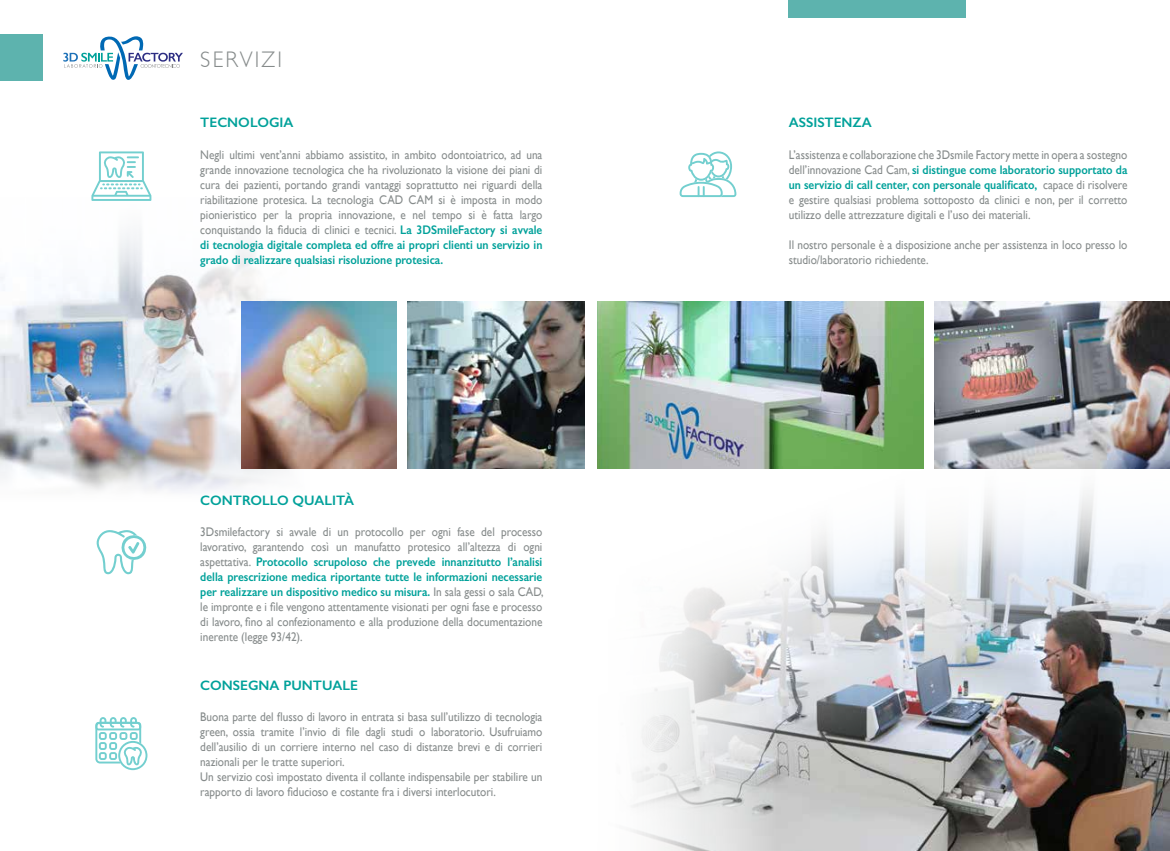
<style>
.page{position:relative;width:1170px;height:851px;background:#fff}
.page>*{position:absolute;margin:0;border:0;box-sizing:border-box;transform-origin:0 0}
.t1{font:300 22.5px "Gill Sans";letter-spacing:.1em;color:#868b8b}
.t2{font:600 13.75px "Gill Sans";color:#00a19a}
.t3{font:12.5px/15px "Gill Sans";color:#868b8b;text-align:justify;scale:.9 1}
.s1{font-weight:600;color:#00a19a}
</style>
<div class="page">
<svg style="left:679px;top:151px;width:57px;height:46px"></svg>
<img style="left:934px;top:301px;width:235px;height:146px">
<img style="left:597px;top:301px;width:325px;height:146px">
<img style="left:597px;top:447px;width:572px;height:403px">
<div style="left:788px;top:0;width:178px;height:18px;background:#5db3ae"></div>
<img style="left:0;top:195px;width:320px;height:297px">
<svg style="left:63px;top:36px;width:120px;height:44px"></svg>
<div style="left:0;top:35px;width:43px;height:46px;background:#5db3ae"></div>
<svg style="left:91px;top:151px;width:60px;height:50px"></svg>
<svg style="left:96px;top:530px;width:51px;height:44px"></svg>
<svg style="left:95px;top:717px;width:52px;height:53px"></svg>
<img style="left:407px;top:302px;width:178px;height:166px">
<img style="left:241px;top:302px;width:155px;height:166px">
<h1 class="t1" style="left:200px;top:41px;width:83px">SERVIZI</h1>
<p class="t2" style="left:200px;top:114px;width:95px">TECNOLOGIA</p>
<p class="t3" style="left:200px;top:147px;width:381px">Negli ultimi vent’anni abbiamo assistito, in ambito odontoiatrico, ad una grande innovazione tecnologica che ha rivoluzionato la visione dei piani di cura dei pazienti, portando grandi vantaggi soprattutto nei riguardi della riabilitazione protesica. La tecnologia CAD CAM si è imposta in modo pionieristico per la propria innovazione, e nel tempo si è fatta largo conquistando la fiducia di clinici e tecnici. <span class="s1">La 3DSmileFactory si avvale di tecnologia digitale completa ed offre ai propri clienti un servizio in grado di realizzare qualsiasi risoluzione protesica.</span></p>
<p class="t2" style="left:200px;top:491px;width:155px">CONTROLLO QUALITÀ</p>
<p class="t3" style="left:200px;top:524px;width:383px">3Dsmilefactory si avvale di un protocollo per ogni fase del processo lavorativo, garantendo così un manufatto protesico all’altezza di ogni aspettativa. <span class="s1">Protocollo scrupoloso che prevede innanzitutto l’analisi della prescrizione medica riportante tutte le informazioni necessarie per realizzare un dispositivo medico su misura.</span> In sala gessi o sala CAD, le impronte e i file vengono attentamente visionati per ogni fase e processo di lavoro, fino al confezionamento e alla produzione della documentazione inerente (legge 93/42).</p>
<p class="t2" style="left:200px;top:676px;width:159px">CONSEGNA PUNTUALE</p>
<p class="t3" style="left:200px;top:709px;width:381px;text-align:left">Buona parte del flusso di lavoro in entrata si basa sull’utilizzo di tecnologia green, ossia tramite l’invio di file dagli studi o laboratorio. Usufruiamo dell’ausilio di un corriere interno nel caso di distanze brevi e di corrieri nazionali per le tratte superiori.<br>Un servizio così impostato diventa il collante indispensabile per stabilire un rapporto di lavoro fiducioso e costante fra i diversi interlocutori.</p>
<p class="t2" style="left:788px;top:114px;width:84px">ASSISTENZA</p>
<p class="t3" style="left:788px;top:147px;width:378px">L’assistenza e collaborazione che 3Dsmile Factory mette in opera a sostegno dell’innovazione Cad Cam, <span class="s1">si distingue come laboratorio supportato da un servizio di call center, con personale qualificato,</span> capace di risolvere e gestire qualsiasi problema sottoposto da clinici e non, per il corretto utilizzo delle attrezzature digitali e l’uso dei materiali.</p>
<p class="t3" style="left:788px;top:237px;width:377px">Il nostro personale è a disposizione anche per assistenza in loco presso lo studio/laboratorio richiedente.</p>
</div>
